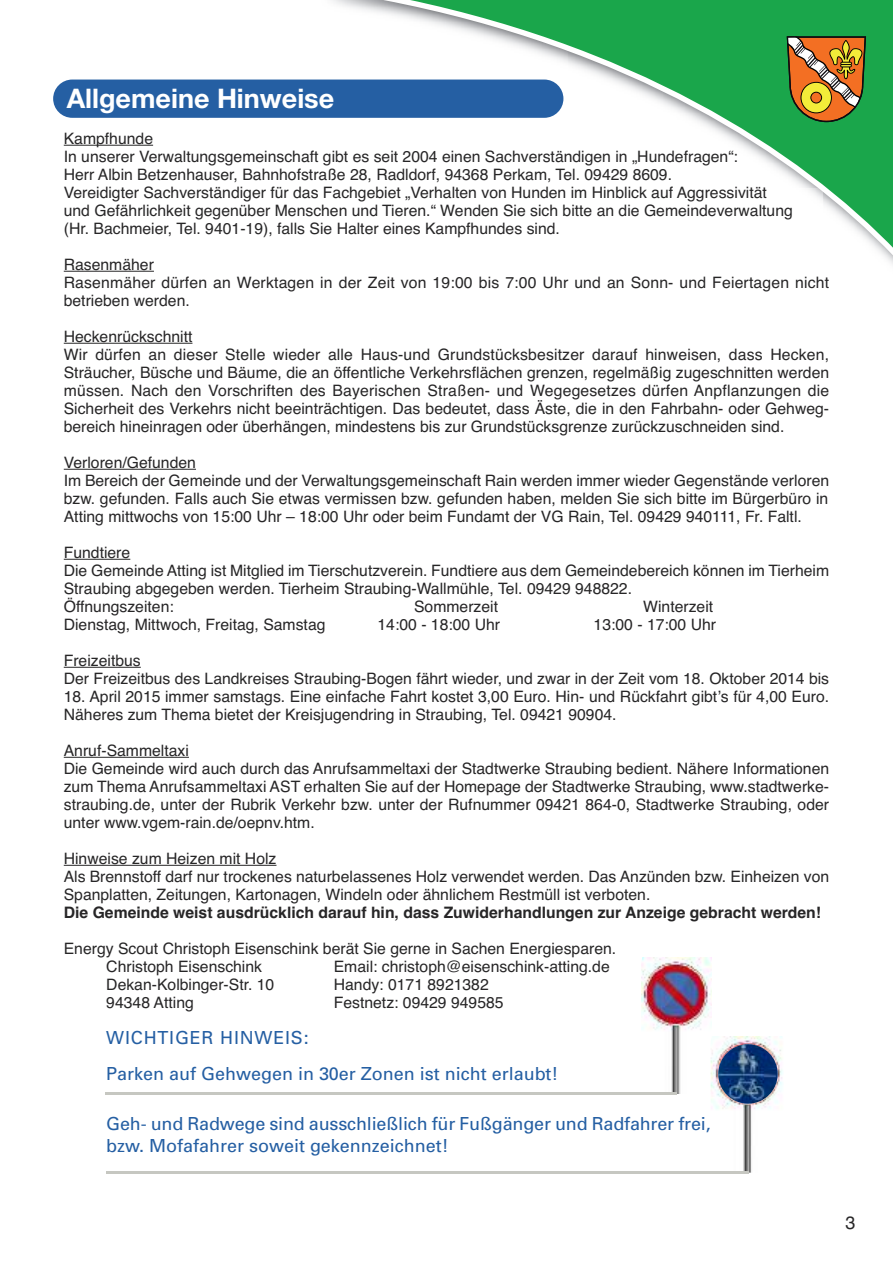
<style>
.page{position:relative;width:893px;height:1263px;background:#fff}
.page>*{position:absolute;margin:0;border:0;box-sizing:border-box;transform-origin:0 0}
.t1{font:700 27px "Helvetica Neue";color:#fff}
.t2{font:18px/36px "Univers";color:#255fa3}
.t3{font:18px "Helvetica";color:#272627}
.t4{font:15.75px/18px "Helvetica";color:#272627}
.t5{font:700 15.75px "Helvetica";color:#272627}
</style>
<div class="page">
<svg style="left:323px;top:0;width:570px;height:264px"></svg>
<svg style="left:787px;top:36px;width:79px;height:86px;background:#ac813b"></svg>
<div style="left:53px;top:80px;width:510px;height:38px;background:#255fa3;border-radius:19px"></div>
<hr style="left:64px;top:145px;width:89px;height:1px;background:#272627">
<hr style="left:64px;top:271px;width:90px;height:1px;background:#272627">
<hr style="left:64px;top:343px;width:128px;height:1px;background:#272627">
<hr style="left:64px;top:469px;width:132px;height:1px;background:#272627">
<hr style="left:64px;top:559px;width:66px;height:1px;background:#272627">
<hr style="left:64px;top:667px;width:77px;height:1px;background:#272627">
<hr style="left:64px;top:757px;width:125px;height:1px;background:#272627">
<hr style="left:64px;top:865px;width:212px;height:1px;background:#272627">
<img style="left:641px;top:958px;width:70px;height:135px">
<img style="left:711px;top:1037px;width:72px;height:135px">
<img style="left:718px;top:1044px;width:60px;height:60px;border-radius:30px">
<hr style="left:105px;top:1092px;width:572px;height:2px;background:#c6c7c1">
<hr style="left:106px;top:1171px;width:642px;height:2px;background:#c6c7c1">
<h1 class="t1" style="left:67px;top:89px;width:269px">Allgemeine Hinweise</h1>
<p class="t4" style="left:64px;top:130px;width:731px">Kampfhunde<br>In unserer Verwaltungsgemeinschaft gibt es seit 2004 einen Sachverständigen in „Hundefragen“:<br>Herr Albin Betzenhauser, Bahnhofstraße 28, Radldorf, 94368 Perkam, Tel. 09429 8609.<br>Vereidigter Sachverständiger für das Fachgebiet „Verhalten von Hunden im Hinblick auf Aggressivität und Gefährlichkeit gegenüber Menschen und Tieren.“ Wenden Sie sich bitte an die Gemeindeverwaltung (Hr. Bachmeier, Tel. 9401-19), falls Sie Halter eines Kampfhundes sind.</p>
<p class="t4" style="left:64px;top:256px;width:767px">Rasenmäher<br>Rasenmäher dürfen an Werktagen in der Zeit von 19:00 bis 7:00 Uhr und an Sonn- und Feiertagen nicht betrieben werden.</p>
<p class="t4" style="left:64px;top:328px;width:767px">Heckenrückschnitt<br>Wir dürfen an dieser Stelle wieder alle Haus-und Grundstücksbesitzer darauf hinweisen, dass Hecken, Sträucher, Büsche und Bäume, die an öffentliche Verkehrsflächen grenzen, regelmäßig zugeschnitten werden müssen. Nach den Vorschriften des Bayerischen Straßen- und Wegegesetzes dürfen Anpflanzungen die Sicherheit des Verkehrs nicht beeinträchtigen. Das bedeutet, dass Äste, die in den Fahrbahn- oder Gehweg&shy;bereich hineinragen oder überhängen, mindestens bis zur Grundstücksgrenze zurückzuschneiden sind.</p>
<p class="t4" style="left:64px;top:454px;width:767px">Verloren/Gefunden<br>Im Bereich der Gemeinde und der Verwaltungsgemeinschaft Rain werden immer wieder Gegenstände verloren bzw. gefunden. Falls auch Sie etwas vermissen bzw. gefunden haben, melden Sie sich bitte im Bürgerbüro in Atting mittwochs von 15:00 Uhr – 18:00 Uhr oder beim Fundamt der VG Rain, Tel. 09429 940111, Fr. Faltl.</p>
<p class="t4" style="left:64px;top:544px;width:767px">Fundtiere<br>Die Gemeinde Atting ist Mitglied im Tierschutzverein. Fundtiere aus dem Gemeindebereich können im Tierheim Straubing abgegeben werden. Tierheim Straubing-Wallmühle, Tel. 09429 948822.<br>Öffnungszeiten:</p>
<p class="t4" style="left:414px;top:598px;width:86px">Sommerzeit</p>
<p class="t4" style="left:643px;top:598px;width:72px">Winterzeit</p>
<p class="t4" style="left:64px;top:616px;width:263px">Dienstag, Mittwoch, Freitag, Samstag</p>
<p class="t4" style="left:378px;top:616px;width:124px">14:00 - 18:00 Uhr</p>
<p class="t4" style="left:594px;top:616px;width:124px">13:00 - 17:00 Uhr</p>
<p class="t4" style="left:64px;top:652px;width:767px">Freizeitbus<br>Der Freizeitbus des Landkreises Straubing-Bogen fährt wieder, und zwar in der Zeit vom 18. Oktober 2014 bis</p>
<p class="t4" style="left:64px;top:688px;width:767px">18. April 2015 immer samstags. Eine einfache Fahrt kostet 3,00 Euro. Hin- und Rückfahrt gibtʼs für 4,00 Euro.<br>Näheres zum Thema bietet der Kreisjugendring in Straubing, Tel. 09421 90904.</p>
<p class="t4" style="left:64px;top:742px;width:767px">Anruf-Sammeltaxi<br>Die Gemeinde wird auch durch das Anrufsammeltaxi der Stadtwerke Straubing bedient. Nähere Informationen zum Thema Anrufsammeltaxi AST erhalten Sie auf der Homepage der Stadtwerke Straubing, www.stadtwerke&shy;straubing.de, unter der Rubrik Verkehr bzw. unter der Rufnummer 09421 864-0, Stadtwerke Straubing, oder unter www.vgem-rain.de/oepnv.htm.</p>
<p class="t4" style="left:64px;top:850px;width:767px">Hinweise zum Heizen mit Holz<br>Als Brennstoff darf nur trockenes naturbelassenes Holz verwendet werden. Das Anzünden bzw. Einheizen von<br>Spanplatten, Zeitungen, Kartonagen, Windeln oder ähnlichem Restmüll ist verboten.</p>
<p class="t5" style="left:64px;top:903px;width:759px">Die Gemeinde weist ausdrücklich darauf hin, dass Zuwiderhandlungen zur Anzeige gebracht werden!</p>
<p class="t4" style="left:106px;top:940px;width:511px;text-indent:-43px">Energy Scout Christoph Eisenschink berät Sie gerne in Sachen Energiesparen.<br>Christoph Eisenschink</p>
<p class="t4" style="left:334px;top:958px;width:277px">Email: christoph@eisenschink-atting.de</p>
<p class="t4" style="left:106px;top:976px;width:170px">Dekan-Kolbinger-Str. 10</p>
<p class="t4" style="left:334px;top:976px;width:156px">Handy: 0171 8921382</p>
<p class="t4" style="left:106px;top:994px;width:89px">94348 Atting</p>
<p class="t4" style="left:334px;top:994px;width:171px">Festnetz: 09429 949585</p>
<p class="t2" style="left:106px;top:1021px;width:454px">WICHTIGER HINWEIS:<br>Parken auf Gehwegen in 30er Zonen ist nicht erlaubt!</p>
<p class="t2" style="left:106px;top:1113px;width:606px;line-height:22.5px">Geh- und Radwege sind ausschließlich für Fußgänger und Radfahrer frei, bzw. Mofafahrer soweit gekennzeichnet!</p>
<p class="t3" style="left:845px;top:1212px;width:12px">3</p>
</div>
